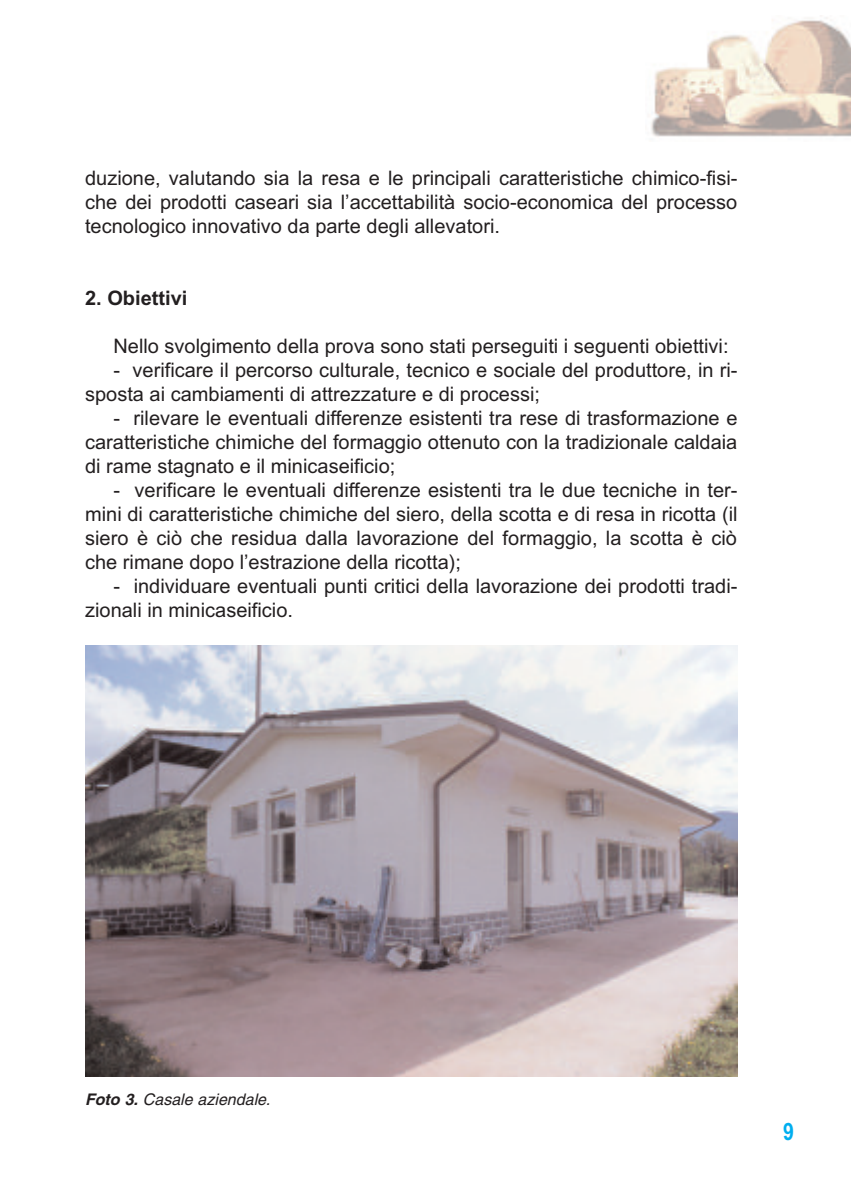
<style>
.page{position:relative;width:851px;height:1191px;background:#fff}
.page>*{position:absolute;margin:0;border:0;box-sizing:border-box;transform-origin:0 0}
.t1{font:700 24px "Arial Narrow";color:#00aeef}
.t2{font:20px/24px "Arial";color:#231f20;text-align:justify}
.t3{font:700 20px "Arial";color:#231f20}
.t4{font:italic 16px "Helvetica";color:#231f20}
.s1{font-weight:700}
</style>
<div class="page">
<img style="left:651px;top:17px;width:199px;height:120px">
<img style="left:85px;top:645px;width:652px;height:431px">
<p class="t2" style="left:85px;top:166px;width:654px">duzione, valutando sia la resa e le principali caratteristiche chimico-fisi&shy;che dei prodotti caseari sia l’accettabilità socio-economica del processo tecnologico innovativo da parte degli allevatori.</p>
<p class="t3" style="left:85px;top:286px;width:104px">2. Obiettivi</p>
<p class="t2" style="left:113px;top:334px;width:616px">Nello svolgimento della prova sono stati perseguiti i seguenti obiettivi:</p>
<p class="t2" style="left:85px;top:358px;width:654px;text-indent:28px">- verificare il percorso culturale, tecnico e sociale del produttore, in ri&shy;sposta ai cambiamenti di attrezzature e di processi;</p>
<p class="t2" style="left:85px;top:406px;width:653px;text-indent:28px">- rilevare le eventuali differenze esistenti tra rese di trasformazione e caratteristiche chimiche del formaggio ottenuto con la tradizionale caldaia di rame stagnato e il minicaseificio;</p>
<p class="t2" style="left:85px;top:478px;width:654px;text-indent:28px">- verificare le eventuali differenze esistenti tra le due tecniche in ter&shy;mini di caratteristiche chimiche del siero, della scotta e di resa in ricotta (il siero è ciò che residua dalla lavorazione del formaggio, la scotta è ciò che rimane dopo l’estrazione della ricotta);</p>
<p class="t2" style="left:85px;top:574px;width:654px;text-indent:28px">- individuare eventuali punti critici della lavorazione dei prodotti tradi&shy;zionali in minicaseificio.</p>
<p class="t4" style="left:85px;top:1093px;width:187px"><span class="s1">Foto 3.</span> Casale aziendale.</p>
<p class="t1" style="left:783px;top:1118px;width:12px">9</p>
</div>
